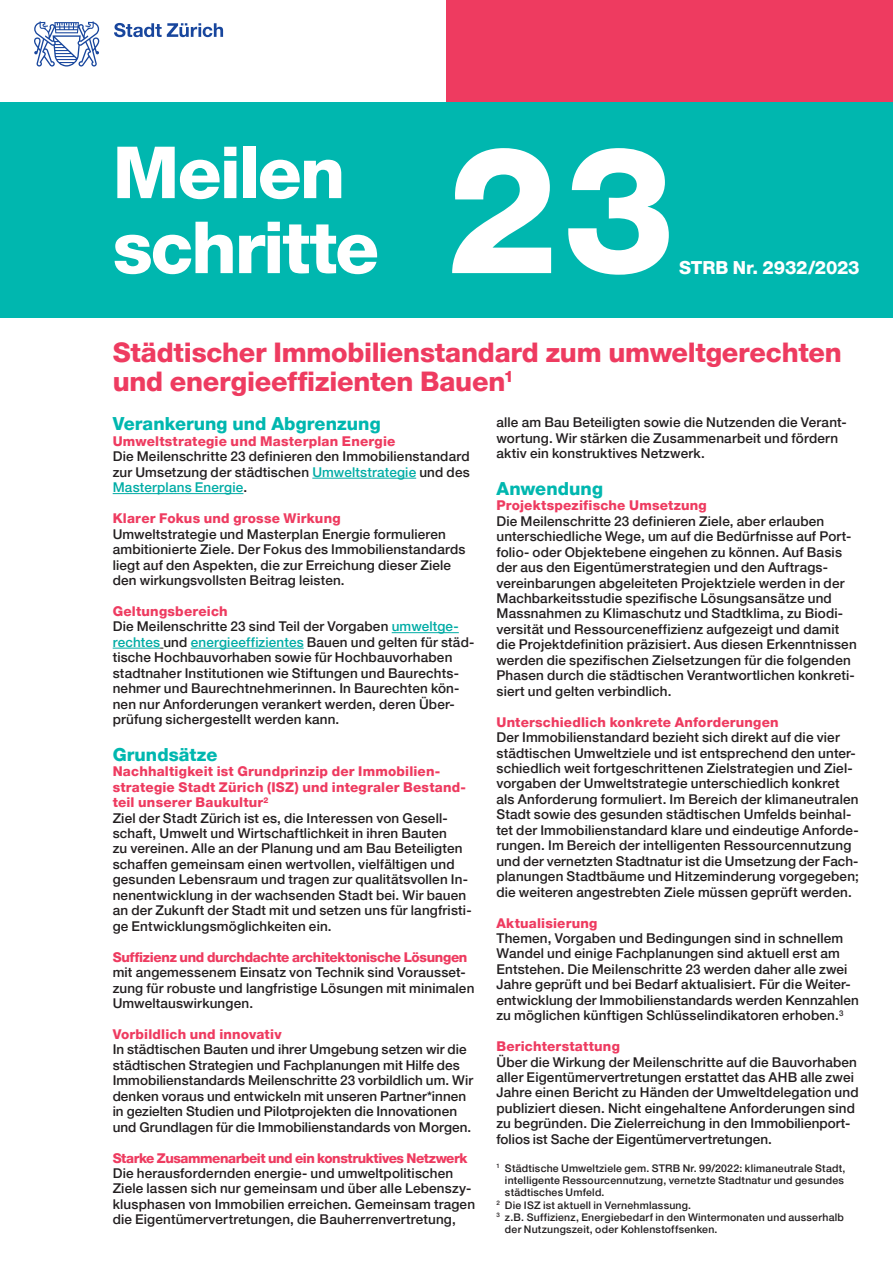
<style>
.page{position:relative;width:893px;height:1263px;background:#fff}
.page>*{position:absolute;margin:0;border:0;box-sizing:border-box;transform-origin:0 0}
._01_Titel_Heavy_48pt{font:800 177px "Helvetica Neue LT Pro";color:#fff}
._01_Titel_Heavy_48pt-2{font:800 72px "Helvetica Neue LT Pro";letter-spacing:-.03em;color:#fff}
._02_AT_Heavy_18pt{font:800 27px/29.4px "Helvetica Neue LT Pro";letter-spacing:-.01em;color:#ee3b60}
._03_Lead_UT_Heavy_12pt{font:800 18px "Helvetica Neue LT Pro";letter-spacing:.005em;color:#00b7af}
._02_AT_Heavy_18pt-2{font:800 18px "Helvetica Neue LT Pro";letter-spacing:-.01em;color:#fff}
._04_UT_Heavy_9_2pt_GLR{font:500 13.5px/15.5px "Helvetica Neue LT Pro";letter-spacing:.01em;color:#231f20}
._04_Text_Medium_9_2pt_Blocksatz_GLR{font:500 13.5px/15.5px "Helvetica Neue LT Pro";letter-spacing:.01em;color:#231f20}
._04_UT_Heavy_9_2pt_GLR-2{font:800 13.5px/15.5px "Helvetica Neue LT Pro";letter-spacing:.015em;color:#ee3b60}
._04_UT_Heavy_9_2pt_GLR-3{font:800 13.5px "Helvetica Neue LT Pro";letter-spacing:-.025em;color:#ee3b60}
._04_UT_Heavy_9_2pt_GLR-4{font:800 13.5px "Helvetica Neue LT Pro";letter-spacing:-.03em;color:#ee3b60}
._06_Legenden_Medium_7pt{font:500 10.5px/12.3px "Helvetica Neue LT Pro";letter-spacing:.02em;color:#231f20}
.s1{color:#00aca5}
</style>
<div class="page">
<hr style="left:312px;top:478px;width:104px;height:1px;background:#00aca5">
<hr style="left:113px;top:493px;width:130px;height:1px;background:#00aca5">
<hr style="left:392px;top:632px;width:67px;height:1px;background:#00aca5">
<hr style="left:113px;top:648px;width:47px;height:1px;background:#00aca5">
<hr style="left:191px;top:648px;width:113px;height:1px;background:#00aca5">
<div style="left:446px;top:0;width:447px;height:102px;background:#ee3b60"></div>
<div style="left:0;top:102px;width:893px;height:215px;background:#00b7af"></div>
<svg style="left:114px;top:23px;width:109px;height:14px"></svg>
<svg style="left:34px;top:21px;width:65px;height:46px"></svg>
<h1 class="_01_Titel_Heavy_48pt-2" style="left:113px;top:130px;width:234px">Meilen</h1>
<h1 class="_01_Titel_Heavy_48pt-2" style="left:113px;top:205px;width:268px">schritte</h1>
<h1 class="_01_Titel_Heavy_48pt" style="left:446px;top:105px;width:230px">23</h1>
<p class="_02_AT_Heavy_18pt-2" style="left:679px;top:256px;width:182px">STRB Nr. 2932/2023</p>
<p class="_02_AT_Heavy_18pt" style="left:113px;top:338px;width:731px">Städtischer Immobilienstandard zum umweltgerechten und energieeffizienten Bauen<sup>1</sup></p>
<h2 class="_03_Lead_UT_Heavy_12pt" style="left:113px;top:413px;width:270px">Verankerung und Abgrenzung</h2>
<h3 class="_04_UT_Heavy_9_2pt_GLR-2" style="left:113px;top:433px;width:284px">Umweltstrategie und Masterplan Energie</h3>
<p class="_04_Text_Medium_9_2pt_Blocksatz_GLR" style="left:113px;top:449px;width:359px;text-align:justify">Die Meilenschritte 23 definieren den Immobilienstandard zur Umsetzung der städtischen <span class="s1">Umweltstrategie</span> und des <span class="s1">Masterplans Energie</span>.</p>
<h3 class="_04_UT_Heavy_9_2pt_GLR-2" style="left:113px;top:511px;width:229px">Klarer Fokus und grosse Wirkung</h3>
<p class="_04_Text_Medium_9_2pt_Blocksatz_GLR" style="left:113px;top:526px;width:354px">Umweltstrategie und Masterplan Energie formulieren ambitionierte Ziele. Der Fokus des Immobilienstandards liegt auf den Aspekten, die zur Erreichung dieser Ziele den wirkungsvollsten Beitrag leisten.</p>
<h3 class="_04_UT_Heavy_9_2pt_GLR-2" style="left:113px;top:603px;width:117px">Geltungsbereich</h3>
<p class="_04_Text_Medium_9_2pt_Blocksatz_GLR" style="left:113px;top:619px;width:363px">Die Meilenschritte 23 sind Teil der Vorgaben <span class="s1">umweltge&shy;rechtes</span> und <span class="s1">energieeffizientes</span> Bauen und gelten für städ&shy;tische Hochbauvorhaben sowie für Hochbauvorhaben stadtnaher Institutionen wie Stiftungen und Baurechts&shy;nehmer und Baurechtnehmerinnen. In Baurechten kön&shy;nen nur Anforderungen verankert werden, deren Über&shy;prüfung sichergestellt werden kann.</p>
<h2 class="_03_Lead_UT_Heavy_12pt" style="left:113px;top:744px;width:106px">Grundsätze</h2>
<h3 class="_04_UT_Heavy_9_2pt_GLR-2" style="left:113px;top:764px;width:355px">Nachhaltigkeit ist Grundprinzip der Immobilien&shy;strategie Stadt Zürich (ISZ) und integraler Bestand&shy;teil unserer Baukultur<sup>2</sup></h3>
<h3 class="_04_UT_Heavy_9_2pt_GLR" style="left:113px;top:810px;width:360px">Ziel der Stadt Zürich ist es, die Interessen von Gesell&shy;schaft, Umwelt und Wirtschaftlichkeit in ihren Bauten<br>zu vereinen. Alle an der Planung und am Bau Beteiligten schaffen gemeinsam einen wertvollen, vielfältigen und gesunden Lebensraum und tragen zur qualitätsvollen In&shy;nenentwicklung in der wachsenden Stadt bei. Wir bauen an der Zukunft der Stadt mit und setzen uns für langfristi&shy;ge Entwicklungsmöglichkeiten ein.</h3>
<h3 class="_04_UT_Heavy_9_2pt_GLR-3" style="left:113px;top:949px;width:356px">Suffizienz und durchdachte architektonische Lösungen</h3>
<p class="_04_Text_Medium_9_2pt_Blocksatz_GLR" style="left:113px;top:964px;width:363px">mit angemessenem Einsatz von Technik sind Vorausset&shy;zung für robuste und langfristige Lösungen mit minimalen<br>Umweltauswirkungen.</p>
<h3 class="_04_UT_Heavy_9_2pt_GLR-2" style="left:113px;top:1026px;width:170px">Vorbildlich und innovativ</h3>
<p class="_04_Text_Medium_9_2pt_Blocksatz_GLR" style="left:113px;top:1042px;width:362px">In städtischen Bauten und ihrer Umgebung setzen wir die städtischen Strategien und Fachplanungen mit Hilfe des Immobilienstandards Meilenschritte 23 vorbildlich um. Wir denken voraus und entwickeln mit unseren Partner*innen in gezielten Studien und Pilotprojekten die Innovationen und Grundlagen für die Immobilienstandards von Morgen.</p>
<h3 class="_04_UT_Heavy_9_2pt_GLR-4" style="left:113px;top:1150px;width:356px">Starke Zusammenarbeit und ein konstruktives Netzwerk</h3>
<p class="_04_Text_Medium_9_2pt_Blocksatz_GLR" style="left:113px;top:1165px;width:364px">Die herausfordernden energie- und umweltpolitischen Ziele lassen sich nur gemeinsam und über alle Lebenszy&shy;klusphasen von Immobilien erreichen. Gemeinsam tragen die Eigentümervertretungen, die Bauherrenvertretung,</p>
<p class="_04_Text_Medium_9_2pt_Blocksatz_GLR" style="left:496px;top:415px;width:352px">alle am Bau Beteiligten sowie die Nutzenden die Verant&shy;wortung. Wir stärken die Zusammenarbeit und fördern aktiv ein konstruktives Netzwerk.</p>
<h2 class="_03_Lead_UT_Heavy_12pt" style="left:496px;top:478px;width:108px">Anwendung</h2>
<h3 class="_04_UT_Heavy_9_2pt_GLR-2" style="left:496px;top:498px;width:212px">Projektspezifische Umsetzung</h3>
<h3 class="_04_UT_Heavy_9_2pt_GLR" style="left:496px;top:513px;width:362px">Die Meilenschritte 23 definieren Ziele, aber erlauben unterschiedliche Wege, um auf die Bedürfnisse auf Port&shy;folio- oder Objektebene eingehen zu können. Auf Basis der aus den Eigentümerstrategien und den Auftrags&shy;vereinbarungen abgeleiteten Projektziele werden in der Machbarkeitsstudie spezifische Lösungsansätze und Massnahmen zu Klimaschutz und Stadtklima, zu Biodi&shy;versität und Ressourceneffizienz aufgezeigt und damit die Projektdefinition präzisiert. Aus diesen Erkenntnissen werden die spezifischen Zielsetzungen für die folgenden Phasen durch die städtischen Verantwortlichen konkreti&shy;siert und gelten verbindlich.</h3>
<h3 class="_04_UT_Heavy_9_2pt_GLR-2" style="left:496px;top:714px;width:284px">Unterschiedlich konkrete Anforderungen</h3>
<h3 class="_04_UT_Heavy_9_2pt_GLR" style="left:496px;top:729px;width:364px">Der Immobilienstandard bezieht sich direkt auf die vier städtischen Umweltziele und ist entsprechend den unter&shy;schiedlich weit fortgeschrittenen Zielstrategien und Ziel&shy;vorgaben der Umweltstrategie unterschiedlich konkret als Anforderung formuliert. Im Bereich der klimaneutralen Stadt sowie des gesunden städtischen Umfelds beinhal&shy;tet der Immobilienstandard klare und eindeutige Anforde&shy;rungen. Im Bereich der intelligenten Ressourcennutzung und der vernetzten Stadtnatur ist die Umsetzung der Fach&shy;planungen Stadtbäume und Hitzeminderung vorgegeben; die weiteren angestrebten Ziele müssen geprüft werden.</h3>
<h3 class="_04_UT_Heavy_9_2pt_GLR-2" style="left:496px;top:915px;width:102px">Aktualisierung</h3>
<h3 class="_04_UT_Heavy_9_2pt_GLR" style="left:496px;top:930px;width:364px">Themen, Vorgaben und Bedingungen sind in schnellem Wandel und einige Fachplanungen sind aktuell erst am Entstehen. Die Meilenschritte 23 werden daher alle zwei Jahre geprüft und bei Bedarf aktualisiert. Für die Weiter&shy;entwicklung der Immobilienstandards werden Kennzahlen zu möglichen künftigen Schlüsselindikatoren erhoben.<sup>3</sup></h3>
<h3 class="_04_UT_Heavy_9_2pt_GLR-2" style="left:496px;top:1038px;width:125px">Berichterstattung</h3>
<h3 class="_04_UT_Heavy_9_2pt_GLR" style="left:496px;top:1054px;width:364px">Über die Wirkung der Meilenschritte auf die Bauvorhaben aller Eigentümervertretungen erstattet das AHB alle zwei Jahre einen Bericht zu Händen der Umweltdelegation und publiziert diesen. Nicht eingehaltene Anforderungen sind zu begründen. Die Zielerreichung in den Immobilienport&shy;folios ist Sache der Eigentümervertretungen.</h3>
<p class="_06_Legenden_Medium_7pt" style="left:505px;top:1161px;width:342px;text-indent:-9px"><sup>1</sup> Städtische Umweltziele gem. STRB Nr. 99/2022: klimaneutrale Stadt, intelligente Ressourcennutzung, vernetzte Stadtnatur und gesundes städtisches Umfeld.</p>
<p class="_06_Legenden_Medium_7pt" style="left:496px;top:1198px;width:196px"><sup>2</sup> Die ISZ ist aktuell in Vernehmlassung.</p>
<p class="_06_Legenden_Medium_7pt" style="left:505px;top:1211px;width:340px;text-indent:-9px"><sup>3</sup> z.B. Suffizienz, Energiebedarf in den Wintermonaten und ausserhalb der Nutzungszeit, oder Kohlenstoffsenken.</p>
</div>
